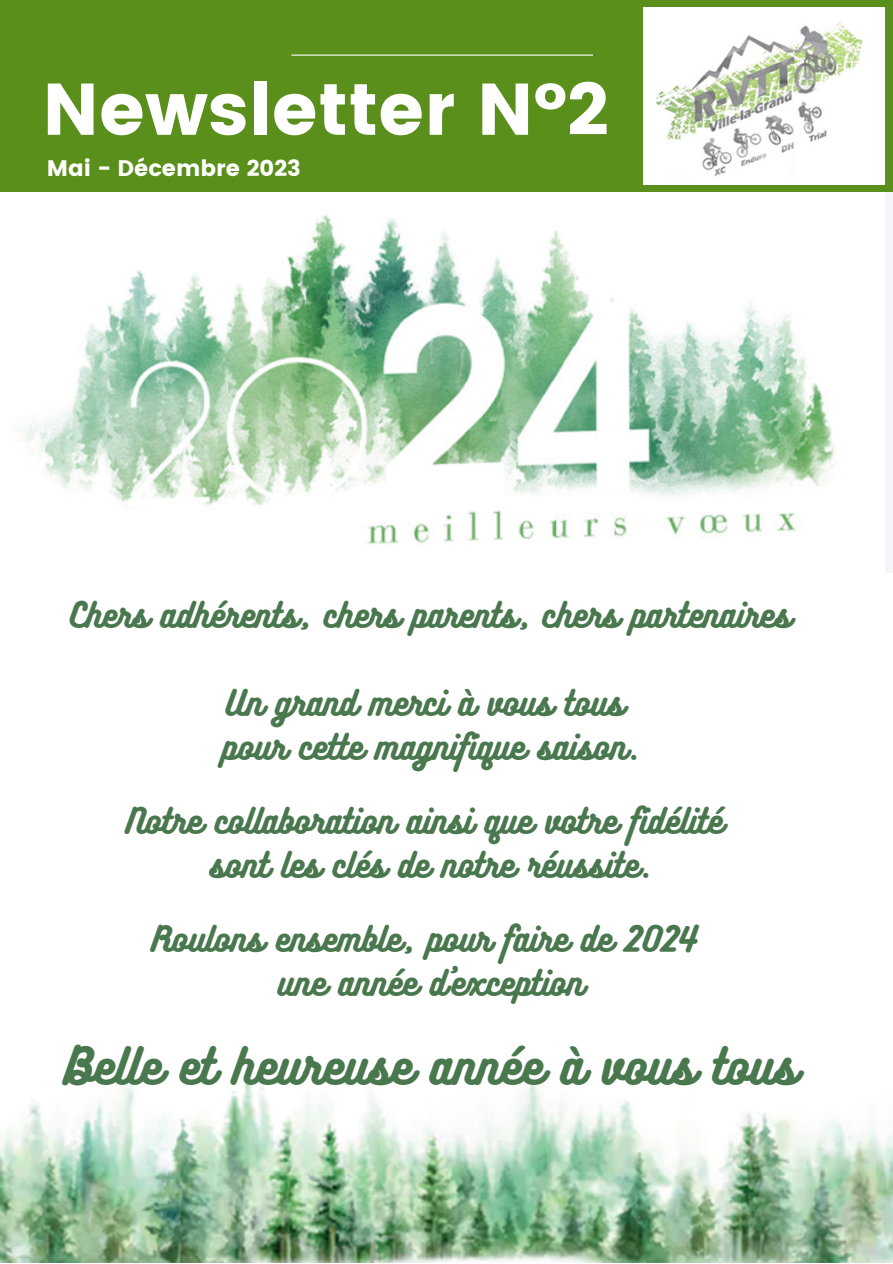
<style>
.page{position:relative;width:893px;height:1264px;background:#fff}
.page>*{position:absolute;margin:0;border:0;box-sizing:border-box;transform-origin:0 0}
.t1{font:72.75px "Poppins";color:#fff}
.t2{font:45px "Bukhari Script";color:#4a784e}
.t3{font:31.5px "Bukhari Script";color:#4a784e}
.t4{font:22.5px "Poppins";color:#fff}
</style>
<div class="page">
<div style="left:0;top:0;width:892px;height:193px;background:#5a8f1c"></div>
<hr style="left:291px;top:55px;width:302px;height:1px;background:#fff">
<img style="left:643px;top:8px;width:241px;height:176px">
<img style="left:23px;top:193px;width:866px;height:379px">
<img style="left:0;top:1070px;width:892px;height:192px">
<p class="t1" style="left:42px;top:67px;width:568px">Newsletter N°2</p>
<p class="t4" style="left:47px;top:155px;width:255px">Mai - Décembre 2023</p>
<p class="t3" style="left:71px;top:594px;width:721px">Chers adhérents, chers parents, chers partenaires</p>
<p class="t3" style="left:225px;top:682px;width:400px">Un grand merci à vous tous</p>
<p class="t3" style="left:222px;top:726px;width:418px">pour cette magnifique saison.</p>
<p class="t3" style="left:126px;top:800px;width:598px">Notre collaboration ainsi que votre fidélité</p>
<p class="t3" style="left:210px;top:844px;width:443px">sont les clés de notre réussite.</p>
<p class="t3" style="left:151px;top:918px;width:548px">Roulons ensemble, pour faire de 2024</p>
<p class="t3" style="left:278px;top:962px;width:307px">une année d’exception</p>
<p class="t2" style="left:64px;top:1037px;width:734px">Belle et heureuse année à vous tous</p>
</div>
